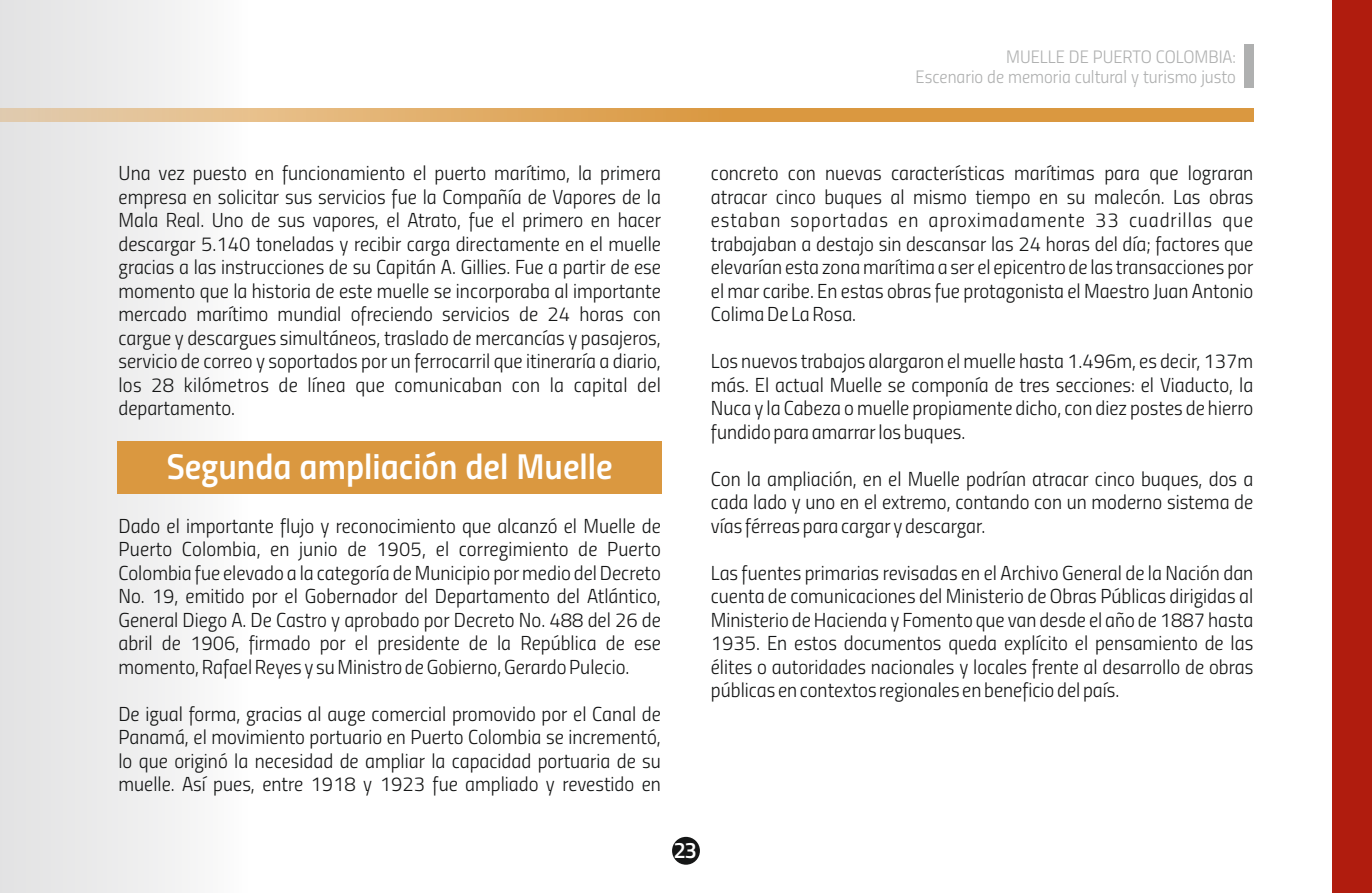
<style>
.page{position:relative;width:1372px;height:893px;background:#fff}
.page>*{position:absolute;margin:0;border:0;box-sizing:border-box;transform-origin:0 0}
.t1{font:36px "Titillium Semibold Upright";color:#fff}
.t2{font:22.5px "Titillium Semibold Upright";color:#fff}
.t3{font:20.25px/23.4px "Titillium Light Upright";color:#151616;text-align:justify}
.t4{font:18px/20px "Titillium Light Upright";color:#afb0b0;text-align:right}
</style>
<div class="page">
<div style="left:0;top:0;width:288px;height:893px;background:linear-gradient(to right,#e1e0e1,#fff)"></div>
<div style="left:1332px;top:0;width:39px;height:893px;background:#b01c0e"></div>
<div style="left:1243px;top:45px;width:10px;height:43px;background:#afb0b0"></div>
<div style="left:672px;top:837px;width:28px;height:28px;background:#151616;border-radius:50%"></div>
<svg style="left:0;top:109px;width:1253px;height:13px;background:#dea860"></svg>
<div style="left:118px;top:441px;width:543px;height:52px;background:#da9840"></div>
<p class="t4" style="left:915px;top:46px;width:322px">MUELLE DE PUERTO COLOMBIA:<br>Escenario de memoria cultural y turismo justo</p>
<p class="t3" style="left:118px;top:160px;width:544px">Una vez puesto en funcionamiento el puerto marítimo, la primera empresa en solicitar sus servicios fue la Compañía de Vapores de la Mala Real. Uno de sus vapores, el Atrato, fue el primero en hacer descargar 5.140 toneladas y recibir carga directamente en el muelle gracias a las instrucciones de su Capitán A. Gillies. Fue a partir de ese momento que la historia de este muelle se incorporaba al importante mercado marítimo mundial ofreciendo servicios de 24 horas con cargue y descargues simultáneos, traslado de mercancías y pasajeros, servicio de correo y soportados por un ferrocarril que itineraría a diario, los 28 kilómetros de línea que comunicaban con la capital del departamento.</p>
<h1 class="t1" style="left:167px;top:439px;width:447px">Segunda ampliación del Muelle</h1>
<p class="t3" style="left:118px;top:513px;width:544px">Dado el importante flujo y reconocimiento que alcanzó el Muelle de Puerto Colombia, en junio de 1905, el corregimiento de Puerto Colombia fue elevado a la categoría de Municipio por medio del Decreto No. 19, emitido por el Gobernador del Departamento del Atlántico, General Diego A. De Castro y aprobado por Decreto No. 488 del 26 de abril de 1906, firmado por el presidente de la República de ese momento, Rafael Reyes y su Ministro de Gobierno, Gerardo Pulecio.</p>
<p class="t3" style="left:118px;top:701px;width:544px">De igual forma, gracias al auge comercial promovido por el Canal de Panamá, el movimiento portuario en Puerto Colombia se incrementó, lo que originó la necesidad de ampliar la capacidad portuaria de su muelle. Así pues, entre 1918 y 1923 fue ampliado y revestido en</p>
<p class="t3" style="left:711px;top:160px;width:544px">concreto con nuevas características marítimas para que lograran atracar cinco buques al mismo tiempo en su malecón. Las obras estaban soportadas en aproximadamente 33 cuadrillas que trabajaban a destajo sin descansar las 24 horas del día; factores que elevarían esta zona marítima a ser el epicentro de las transacciones por el mar caribe. En estas obras fue protagonista el Maestro Juan Antonio Colima De La Rosa.</p>
<p class="t3" style="left:711px;top:348px;width:544px">Los nuevos trabajos alargaron el muelle hasta 1.496m, es decir, 137m más. El actual Muelle se componía de tres secciones: el Viaducto, la Nuca y la Cabeza o muelle propiamente dicho, con diez postes de hierro fundido para amarrar los buques.</p>
<p class="t3" style="left:711px;top:466px;width:544px">Con la ampliación, en el Muelle podrían atracar cinco buques, dos a cada lado y uno en el extremo, contando con un moderno sistema de vías férreas para cargar y descargar.</p>
<p class="t3" style="left:710px;top:560px;width:544px">Las fuentes primarias revisadas en el Archivo General de la Nación dan cuenta de comunicaciones del Ministerio de Obras Públicas dirigidas al Ministerio de Hacienda y Fomento que van desde el año de 1887 hasta 1935. En estos documentos queda explícito el pensamiento de las élites o autoridades nacionales y locales frente al desarrollo de obras públicas en contextos regionales en beneficio del país.</p>
<p class="t2" style="left:673px;top:833px;width:25px">23</p>
</div>
